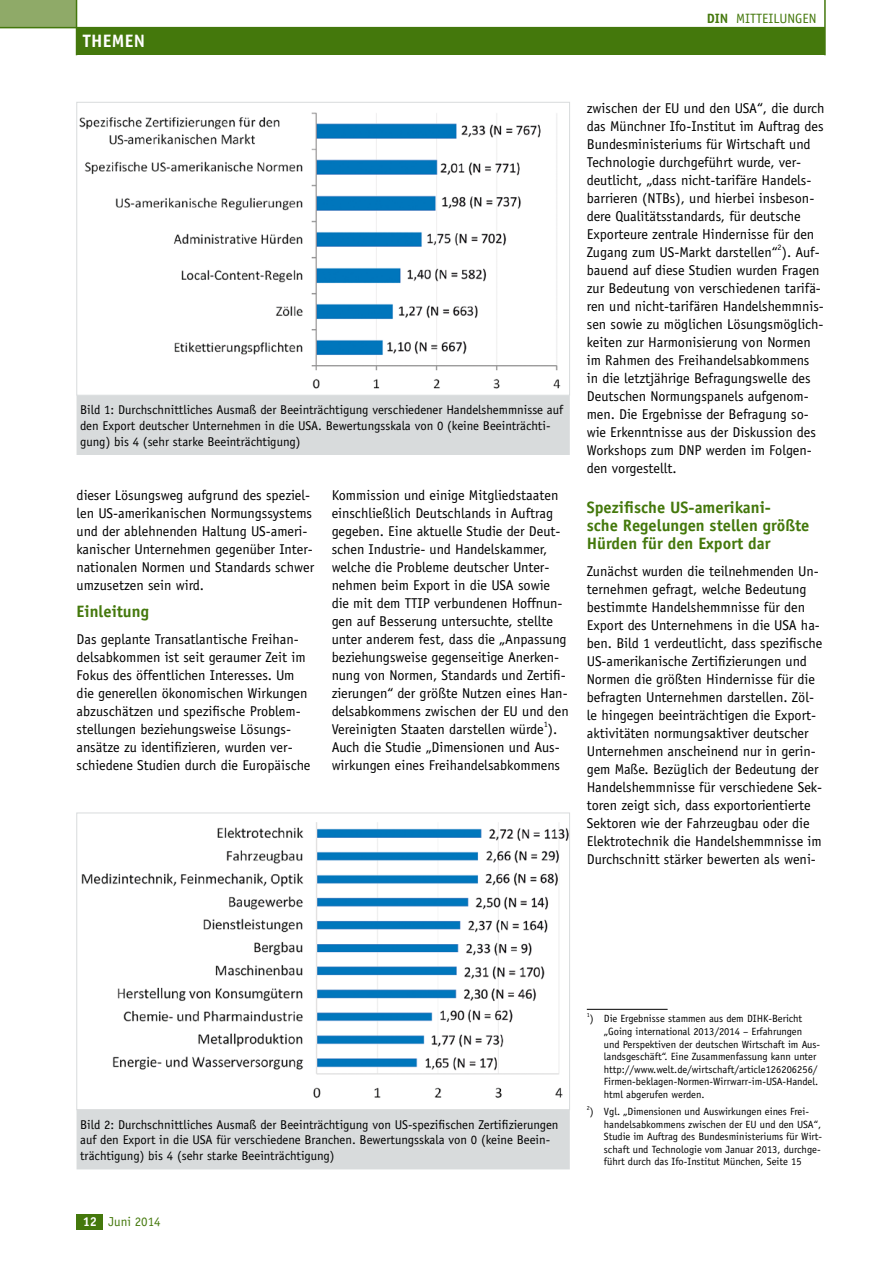
<style>
.page{position:relative;width:893px;height:1263px;background:#fff}
.page>*{position:absolute;margin:0;border:0;box-sizing:border-box;transform-origin:0 0}
.t1{font:700 18px "Officina Sans";letter-spacing:.02em;color:#fff}
.t2{font:700 16.5px/18px "Officina Sans";color:#44780c}
.t3{font:14.25px/18px "Officina Sans";color:#000}
.t4{font:13.5px "Officina Sans";color:#44780c}
.t5{font:12.9px "Officina Sans";color:#44780c}
.t6{font:700 12.9px "Officina Sans";color:#fff}
.t7{font:12.75px/15.8px "Officina Sans";color:#000}
.t8{font:10.5px/12.6px "Officina Sans";color:#000}
.t9{font:8.25px "Officina Sans";color:#000}
.t10{font:6.15px "Officina Sans";color:#000}
.s1{font-weight:700}
</style>
<div class="page">
<div style="left:77px;top:28px;width:748px;height:27px;background:#44780c"></div>
<div style="left:77px;top:1214px;width:26px;height:15px;background:#44780c"></div>
<div style="left:0;top:0;width:77px;height:28px;background:#8faa68"></div>
<hr style="left:0;top:27px;width:825px;height:1px;background:#44780c">
<hr style="left:76px;top:0;width:1px;height:55px;background:#44780c">
<hr style="left:824px;top:0;width:2px;height:55px;background:#44780c">
<img style="left:79px;top:112px;width:482px;height:277px">
<div style="left:77px;top:102px;width:493px;height:293px;border:1px solid #d8dbdc"></div>
<div style="left:77px;top:396px;width:492px;height:58px;background:#d8dbdc"></div>
<div style="left:77px;top:395px;width:493px;height:60px;border:2px solid #d8dbdc"></div>
<img style="left:81px;top:822px;width:487px;height:276px">
<div style="left:77px;top:813px;width:493px;height:297px;border:1px solid #d8dbdc"></div>
<div style="left:77px;top:1111px;width:492px;height:58px;background:#d8dbdc"></div>
<div style="left:77px;top:1110px;width:493px;height:59px;border:2px solid #d8dbdc"></div>
<hr style="left:587px;top:1009px;width:81px;height:1px;background:#000">
<p class="t1" style="left:83px;top:30px;width:64px">THEMEN</p>
<p class="t4" style="left:707px;top:11px;width:111px"><span class="s1">DIN</span> Mitteilungen</p>
<p class="t7" style="left:80px;top:402px;width:485px">Bild 1: Durchschnittliches Ausmaß der Beeinträchtigung verschiedener Handelshemmnisse auf den Export deutscher Unternehmen in die USA. Bewertungsskala von 0 (keine Beeinträchti&shy;gung) bis 4 (sehr starke Beeinträchtigung)</p>
<p class="t3" style="left:77px;top:486px;width:239px">dieser Lösungsweg aufgrund des speziel&shy;len US-amerikanischen Normungssystems und der ablehnenden Haltung US-ameri&shy;kanischer Unternehmen gegenüber Inter&shy;nationalen Normen und Standards schwer umzusetzen sein wird.</p>
<p class="t2" style="left:77px;top:602px;width:74px">Einleitung</p>
<p class="t3" style="left:77px;top:630px;width:235px">Das geplante Transatlantische Freihan&shy;delsabkommen ist seit geraumer Zeit im Fokus des öffentlichen Interesses. Um die generellen ökonomischen Wirkungen abzuschätzen und spezifische Problem&shy;stellungen beziehungsweise Lösungs&shy;ansätze zu identifizieren, wurden ver&shy;schiedene Studien durch die Europäische</p>
<p class="t3" style="left:332px;top:486px;width:239px">Kommission und einige Mitgliedstaaten einschließlich Deutschlands in Auftrag gegeben. Eine aktuelle Studie der Deut&shy;schen Industrie- und Handelskammer, welche die Probleme deutscher Unter&shy;nehmen beim Export in die USA sowie die mit dem TTIP verbundenen Hoffnun&shy;gen auf Besserung untersuchte, stellte unter anderem fest, dass die „Anpassung beziehungsweise gegenseitige Anerken&shy;nung von Normen, Standards und Zertifi&shy;zierungen“ der größte Nutzen eines Han&shy;delsabkommens zwischen der EU und den Vereinigten Staaten darstellen würde ).</p>
<p class="t9" style="left:544px;top:719px;width:6px">1</p>
<p class="t3" style="left:332px;top:738px;width:230px">Auch die Studie „Dimensionen und Aus&shy;wirkungen eines Freihandelsabkommens</p>
<p class="t3" style="left:587px;top:99px;width:239px">zwischen der EU und den USA“, die durch das Münchner Ifo-Institut im Auftrag des Bundesministeriums für Wirtschaft und Technologie durchgeführt wurde, ver&shy;deutlicht, „dass nicht-tarifäre Handels&shy;barrieren (NTBs), und hierbei insbeson&shy;dere Qualitätsstandards, für deutsche Exporteure zentrale Hindernisse für den Zugang zum US-Markt darstellen“ ). Auf-</p>
<p class="t9" style="left:778px;top:242px;width:6px">2</p>
<p class="t3" style="left:587px;top:261px;width:239px">bauend auf diese Studien wurden Fragen zur Bedeutung von verschiedenen tarifä&shy;ren und nicht-tarifären Handelshemmnis&shy;sen sowie zu möglichen Lösungsmöglich&shy;keiten zur Harmonisierung von Normen im Rahmen des Freihandelsabkommens in die letztjährige Befragungswelle des Deutschen Normungspanels aufgenom&shy;men. Die Ergebnisse der Befragung so&shy;wie Erkenntnisse aus der Diskussion des Workshops zum DNP werden im Folgen&shy;den vorgestellt.</p>
<p class="t2" style="left:587px;top:498px;width:224px">Spezifische US-amerikani-<br>sche Regelungen stellen größte<br>Hürden für den Export dar</p>
<p class="t3" style="left:587px;top:562px;width:237px">Zunächst wurden die teilnehmenden Un&shy;ternehmen gefragt, welche Bedeutung bestimmte Handelshemmnisse für den Export des Unternehmens in die USA ha&shy;ben. Bild 1 verdeutlicht, dass spezifische US-amerikanische Zertifizierungen und Normen die größten Hindernisse für die befragten Unternehmen darstellen. Zöl&shy;le hingegen beeinträchtigen die Export&shy;aktivitäten normungsaktiver deutscher Unternehmen anscheinend nur in gerin&shy;gem Maße. Bezüglich der Bedeutung der Handelshemmnisse für verschiedene Sek&shy;toren zeigt sich, dass exportorientierte Sektoren wie der Fahrzeugbau oder die Elektrotechnik die Handelshemmnisse im Durchschnitt stärker bewerten als weni-</p>
<p class="t7" style="left:80px;top:1116px;width:480px">Bild 2: Durchschnittliches Ausmaß der Beeinträchtigung von US-spezifischen Zertifizierungen auf den Export in die USA für verschiedene Branchen. Bewertungsskala von 0 (keine Beein&shy;trächtigung) bis 4 (sehr starke Beeinträchtigung)</p>
<p class="t6" style="left:83px;top:1213px;width:16px">12</p>
<p class="t5" style="left:108px;top:1213px;width:54px">Juni 2014</p>
<p class="t10" style="left:587px;top:1011px;width:5px">1</p>
<p class="t8" style="left:604px;top:1012px;width:218px;text-indent:-14px">) Die Ergebnisse stammen aus dem DIHK-Bericht „Going international 2013/2014 – Erfahrungen und Perspektiven der deutschen Wirtschaft im Aus&shy;landsgeschäft“. Eine Zusammenfassung kann unter http://www.welt.de/wirtschaft/article126206256/ Firmen-beklagen-Normen-Wirrwarr-im-USA-Handel. html abgerufen werden.</p>
<p class="t10" style="left:587px;top:1104px;width:5px">2</p>
<p class="t8" style="left:604px;top:1105px;width:220px;text-indent:-14px">) Vgl. „Dimensionen und Auswirkungen eines Frei&shy;handelsabkommens zwischen der EU und den USA“, Studie im Auftrag des Bundesministeriums für Wirt&shy;schaft und Technologie vom Januar 2013, durchge&shy;führt durch das Ifo-Institut München, Seite 15</p>
</div>
